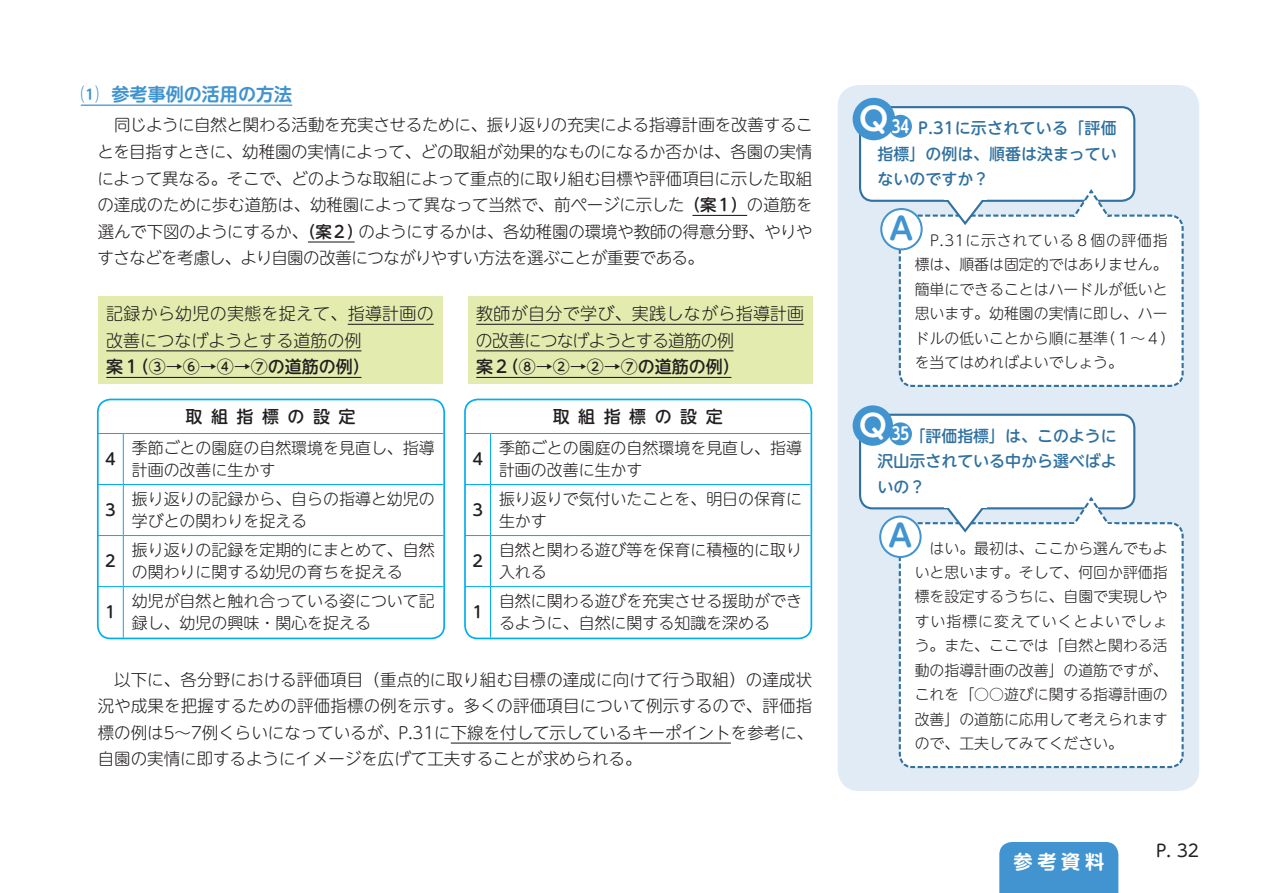
<style>
.page{position:relative;width:1263px;height:893px;background:#fff}
.page>*{position:absolute;margin:0;border:0;box-sizing:border-box;transform-origin:0 0}
.t1{font:700 30.3px "UD Shin M Go Pr 6 N De";color:#4194d0}
.t2{font:700 19.2px "UD Shin M Go Pr 6 N De";color:#fff}
.t3{font:700 18px "UD Shin M Go Pr 6 N De";color:#4194d0}
.t4{font:700 17.25px "UD Shin M Go Pr 6 N De";color:#fff}
.t5{font:300 16.95px/26.5px "UD Shin M Go Pr 6 N";letter-spacing:.01em;color:#231f20}
.t6{font:500 16.95px "UD Shin M Go Pr 6 N";color:#231f20}
.t7{font:500 16.95px "UD Shin M Go Pr 6 N";letter-spacing:.5em;color:#231f20}
.t8{font:16.95px "UD Shin M Go Pr 6 N";color:#231f20}
.t9{font:300 16.5px/26.5px "UD Shin M Go Pr 6 N";color:#231f20;text-align:justify}
.t10{font:300 15.9px/22.4px "UD Shin M Go Pr 6 N";color:#231f20}
.t11{font:500 15.9px/25.5px "UD Shin M Go Pr 6 N";color:#30719f;text-align:justify}
.t12{font:500 15.9px "UD Shin M Go Pr 6 N";color:#231f20}
.t13{font:300 14.85px/24.5px "UD Shin M Go Pr 6 N";color:#231f20}
.s1{font-weight:500}
.s2{font-size:31.95px}
</style>
<div class="page">
<div style="left:838px;top:85px;width:361px;height:706px;background:#e0ebf6;border-radius:21px"></div>
<div style="left:860px;top:107px;width:274px;height:94px;background:#fff;border-radius:13px"></div>
<div style="left:859px;top:106px;width:276px;height:96px;border:2px solid #30719f;border-radius:13px"></div>
<div style="left:860px;top:415px;width:274px;height:93px;background:#fff;border-radius:13px"></div>
<div style="left:859px;top:414px;width:276px;height:95px;border:2px solid #30719f;border-radius:13px"></div>
<div style="left:898px;top:522px;width:286px;height:247px;background:#fff"></div>
<div style="left:881px;top:209px;width:41px;height:40px;background:#fff;border-radius:50%"></div>
<div style="left:880px;top:208px;width:43px;height:42px;border:2px solid #4194d0;border-radius:50%"></div>
<div style="left:880px;top:517px;width:40px;height:40px;background:#fff;border-radius:50%"></div>
<div style="left:879px;top:516px;width:43px;height:42px;border:2px solid #4194d0;border-radius:50%"></div>
<svg style="left:898px;top:187px;width:286px;height:200px;background:#f5f8fb"></svg>
<div style="left:1066px;top:217px;width:50px;height:6px;background:#fff"></div>
<svg style="left:898px;top:495px;width:267px;height:40px"></svg>
<div style="left:1066px;top:524px;width:50px;height:6px;background:#fff"></div>
<div style="left:853px;top:98px;width:42px;height:42px;background:#4194d0;border-radius:50%"></div>
<div style="left:889px;top:115px;width:23px;height:23px;background:#4194d0;border-radius:50%"></div>
<div style="left:853px;top:405px;width:40px;height:41px;background:#4194d0;border-radius:50%"></div>
<div style="left:889px;top:422px;width:23px;height:23px;background:#4194d0;border-radius:50%"></div>
<div style="left:98px;top:297px;width:344px;height:87px;background:#e3ecae"></div>
<hr style="left:348px;top:324px;width:86px;height:1px;background:#231f20">
<hr style="left:106px;top:350px;width:255px;height:1px;background:#231f20">
<hr style="left:106px;top:377px;width:255px;height:1px;background:#231f20">
<div style="left:468px;top:297px;width:344px;height:87px;background:#e3ecae"></div>
<hr style="left:476px;top:324px;width:328px;height:1px;background:#231f20">
<hr style="left:476px;top:350px;width:257px;height:1px;background:#231f20">
<hr style="left:476px;top:377px;width:255px;height:1px;background:#231f20">
<svg style="left:100px;top:433px;width:23px;height:1px"></svg>
<hr style="left:123px;top:433px;width:320px;height:1px;background:#00aeef">
<hr style="left:123px;top:434px;width:1px;height:50px;background:#00aeef">
<svg style="left:100px;top:484px;width:23px;height:1px"></svg>
<hr style="left:123px;top:484px;width:320px;height:1px;background:#00aeef">
<hr style="left:123px;top:485px;width:1px;height:50px;background:#00aeef">
<svg style="left:100px;top:535px;width:23px;height:1px"></svg>
<hr style="left:123px;top:535px;width:320px;height:1px;background:#00aeef">
<hr style="left:123px;top:536px;width:1px;height:50px;background:#00aeef">
<svg style="left:100px;top:586px;width:23px;height:1px"></svg>
<hr style="left:123px;top:586px;width:320px;height:1px;background:#00aeef">
<hr style="left:123px;top:587px;width:1px;height:51px;background:#00aeef">
<div style="left:97px;top:399px;width:348px;height:240px;border:2px solid #00aeef;border-radius:13px"></div>
<svg style="left:467px;top:433px;width:23px;height:1px"></svg>
<hr style="left:490px;top:433px;width:320px;height:1px;background:#00aeef">
<hr style="left:490px;top:434px;width:1px;height:50px;background:#00aeef">
<svg style="left:467px;top:484px;width:23px;height:1px"></svg>
<hr style="left:490px;top:484px;width:320px;height:1px;background:#00aeef">
<hr style="left:490px;top:485px;width:1px;height:50px;background:#00aeef">
<svg style="left:467px;top:535px;width:23px;height:1px"></svg>
<hr style="left:490px;top:535px;width:320px;height:1px;background:#00aeef">
<hr style="left:490px;top:536px;width:1px;height:50px;background:#00aeef">
<svg style="left:467px;top:586px;width:23px;height:1px"></svg>
<hr style="left:490px;top:586px;width:320px;height:1px;background:#00aeef">
<hr style="left:490px;top:587px;width:1px;height:51px;background:#00aeef">
<div style="left:464px;top:399px;width:348px;height:240px;border:2px solid #00aeef;border-radius:13px"></div>
<hr style="left:81px;top:105px;width:211px;height:1px;background:#4194d0">
<hr style="left:692px;top:215px;width:55px;height:1px;background:#231f20">
<hr style="left:308px;top:241px;width:47px;height:2px;background:#231f20">
<hr style="left:451px;top:742px;width:280px;height:2px;background:#231f20">
<div style="left:999px;top:842px;width:119px;height:51px;background:#4194d0"></div>
<p class="t3" style="left:81px;top:79px;width:213px">⑴　参考事例の活用の方法</p>
<p class="t9" style="left:97px;top:111px;width:717px;text-indent:-17px">　　同じように自然と関わる活動を充実させるために、振り返りの充実による指導計画を改善することを目指すときに、幼稚園の実情によって、どの取組が効果的なものになるか否かは、各園の実情によって異なる。そこで、どのような取組によって重点的に取り組む目標や評価項目に示した取組の達成のために歩む道筋は、幼稚園によって異なって当然で、前ページに示した<span class="s1">（案１）</span>の道筋を選んで下図のようにするか、<span class="s1">（案２）</span>のようにするかは、各幼稚園の環境や教師の得意分野、やりやすさなどを考慮し、より自園の改善につながりやすい方法を選ぶことが重要である。</p>
<p class="t5" style="left:106px;top:299px;width:329px">記録から幼児の実態を捉えて、指導計画の改善につなげようとする道筋の例</p>
<p class="t6" style="left:106px;top:352px;width:265px">案１（③→⑥→④→⑦の道筋の例）</p>
<p class="t5" style="left:476px;top:299px;width:329px">教師が自分で学び、実践しながら指導計画の改善につなげようとする道筋の例</p>
<p class="t6" style="left:476px;top:352px;width:265px">案２（⑧→②→②→⑦の道筋の例）</p>
<p class="t7" style="left:185px;top:402px;width:172px">取組指標の設定</p>
<p class="t7" style="left:553px;top:402px;width:172px">取組指標の設定</p>
<p class="t12" style="left:103px;top:446px;width:17px">４</p>
<p class="t10" style="left:132px;top:436px;width:304px">季節ごとの園庭の自然環境を見直し、指導計画の改善に生かす</p>
<p class="t12" style="left:470px;top:446px;width:17px">４</p>
<p class="t10" style="left:499px;top:436px;width:304px">季節ごとの園庭の自然環境を見直し、指導計画の改善に生かす</p>
<p class="t12" style="left:103px;top:497px;width:17px">３</p>
<p class="t10" style="left:132px;top:487px;width:304px">振り返りの記録から、自らの指導と幼児の学びとの関わりを捉える</p>
<p class="t12" style="left:103px;top:548px;width:17px">２</p>
<p class="t10" style="left:132px;top:538px;width:304px">振り返りの記録を定期的にまとめて、自然の関わりに関する幼児の育ちを捉える</p>
<p class="t12" style="left:103px;top:599px;width:17px">１</p>
<p class="t10" style="left:132px;top:589px;width:304px">幼児が自然と触れ合っている姿について記録し、幼児の興味・関心を捉える</p>
<p class="t12" style="left:470px;top:497px;width:17px">３</p>
<p class="t10" style="left:499px;top:487px;width:304px">振り返りで気付いたことを、明日の保育に生かす</p>
<p class="t12" style="left:470px;top:548px;width:17px">２</p>
<p class="t10" style="left:499px;top:538px;width:304px">自然と関わる遊び等を保育に積極的に取り入れる</p>
<p class="t12" style="left:470px;top:599px;width:17px">１</p>
<p class="t10" style="left:499px;top:589px;width:304px">自然に関わる遊びを充実させる援助ができるように、自然に関する知識を深める</p>
<p class="t9" style="left:98px;top:665px;width:717px;text-indent:-17px">　　以下に、各分野における評価項目（重点的に取り組む目標の達成に向けて行う取組）の達成状況や成果を把握するための評価指標の例を示す。多くの評価項目について例示するので、評価指標の例は5～7例くらいになっているが、P.31に下線を付して示しているキーポイントを参考に、自園の実情に即するようにイメージを広げて工夫することが求められる。</p>
<p class="t4" style="left:858px;top:112px;width:53px"><span class="s2">Ｑ</span>34</p>
<p class="t11" style="left:877px;top:114px;width:241px;text-indent:24px">　P.31に示されている「評価指標」の例は、順番は決まっていないのですか？</p>
<h1 class="t1" style="left:886px;top:202px;width:32px">Ａ</h1>
<p class="t13" style="left:915px;top:227px;width:262px">　P.31に示されている８個の評価指標は、順番は固定的ではありません。簡単にできることはハードルが低いと思います。幼稚園の実情に即し、ハードルの低いことから順に基準（１～４）を当てはめればよいでしょう。</p>
<p class="t4" style="left:858px;top:419px;width:53px"><sup>Ｑ</sup>35</p>
<p class="t11" style="left:878px;top:422px;width:241px;text-indent:24px">　「評価指標」は、このように沢山示されている中から選べばよいの？</p>
<h1 class="t1" style="left:885px;top:510px;width:32px">Ａ</h1>
<p class="t13" style="left:915px;top:535px;width:255px;text-align:justify">　はい。最初は、ここから選んでもよいと思います。そして、何回か評価指標を設定するうちに、自園で実現しやすい指標に変えていくとよいでしょう。また、ここでは「自然と関わる活動の指導計画の改善」の道筋ですが、これを「○○遊びに関する指導計画の改善」の道筋に応用して考えられますので、工夫してみてください。</p>
<p class="t2" style="left:1013px;top:846px;width:92px">参考資料</p>
<p class="t8" style="left:1156px;top:836px;width:44px">P. 32</p>
</div>
